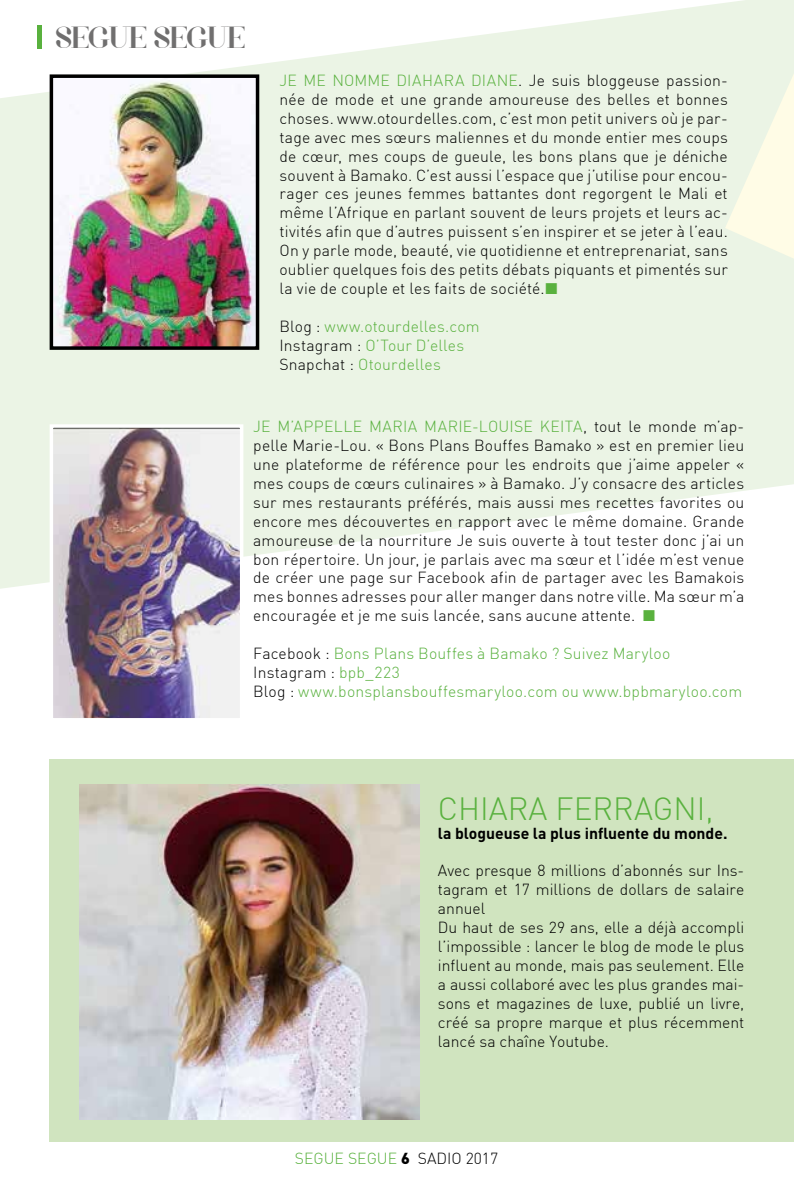
<style>
.page{position:relative;width:794px;height:1191px;background:#fff}
.page>*{position:absolute;margin:0;border:0;box-sizing:border-box;transform-origin:0 0}
.t1{font:300 31.5px "DIN";color:#59b13e}
.t2{font:31.5px "Voor";letter-spacing:-.04em;color:#706f6f}
.t3{font:300 15.75px/18.9px "DIN";color:#000;text-align:justify}
.t4{font:300 15.75px/18.9px "DIN";letter-spacing:.01em;color:#59b13e}
.t5{font:700 15.75px "DIN";color:#000}
.t6{font:300 15.75px "DIN";letter-spacing:.035em;color:#59b13e}
.s1{color:#59b13e}
.s2{color:#000}
.s3{font-weight:900;color:#000}
</style>
<div class="page">
<svg style="left:0;top:0;width:794px;height:589px;fill:#ebf4e5"></svg>
<svg style="left:725px;top:73px;width:69px;height:186px;background:#f4f7e5"></svg>
<div style="left:37px;top:25px;width:5px;height:24px;background:#59b13e"></div>
<img style="left:55px;top:429px;width:183px;height:287px">
<div style="left:50px;top:424px;width:193px;height:297px;border:4px solid #fff"></div>
<div style="left:50px;top:759px;width:744px;height:382px;background:#d0e4bf"></div>
<img style="left:79px;top:784px;width:340px;height:335px">
<img style="left:55px;top:79px;width:199px;height:266px">
<div style="left:50px;top:74px;width:209px;height:276px;border:4px solid #000"></div>
<h1 class="t2" style="left:55px;top:19px;width:192px">SEGUE SEGUE</h1>
<p class="t6" style="left:279px;top:71px;width:202px">Je me nomme Diahara DIANE</p>
<p class="t3" style="left:279px;top:71px;width:450px;text-indent:239px">. Je suis bloggeuse passion&shy;née de mode et une grande amoureuse des belles et bonnes choses. www.otourdelles.com, c’est mon petit univers où je par&shy;tage avec mes sœurs maliennes et du monde entier mes coups de cœur, mes coups de gueule, les bons plans que je déniche souvent à Bamako. C’est aussi l’espace que j’utilise pour encou&shy;rager ces jeunes femmes battantes dont regorgent le Mali et même l’Afrique en parlant souvent de leurs projets et leurs ac&shy;tivités afin que d’autres puissent s’en inspirer et se jeter à l’eau.<br>On y parle mode, beauté, vie quotidienne et entreprenariat, sans oublier quelques fois des petits débats piquants et pimentés sur la vie de couple et les faits de société.<span class="s1">■</span></p>
<p class="t4" style="left:279px;top:316px;width:202px"><span class="s2">B log :</span> www.otourdelles.com<br><span class="s2">I nstagram :</span> O’Tour D’elles<br><span class="s2">Snapchat :</span> Otourdelles</p>
<p class="t3" style="left:253px;top:417px;width:492px"><span class="s1">Je m ’appelle Maria Marie-Louise KEITA</span>, tout le monde m’ap&shy;pelle Marie-Lou. « Bons Plans Bouffes Bamako » est en premier lieu une plateforme de référence pour les endroits que j’aime appeler « mes coups de cœurs culinaires » à Bamako. J’y consacre des articles sur mes restaurants préférés, mais aussi mes recettes favorites ou encore mes découvertes en rapport avec le même domaine. Grande amoureuse de la nourriture Je suis ouverte à tout tester donc j’ai un bon répertoire. U n jour, je parlais avec ma sœur et l’idée m’est venue de créer une page sur Facebook afin de partager avec les Bamakois mes bonnes adresses pour aller manger dans notre ville. Ma sœur m’a encouragée et je me suis lancée, sans aucune attente. <span class="s1">■</span></p>
<p class="t4" style="left:253px;top:644px;width:490px"><span class="s2">Facebook :</span> Bons Plans Bouffes à Bamako ? Suivez Maryloo<br><span class="s2">I nstagram :</span> bpb_223<br><span class="s2">Blog :</span> www.bonsplansbouffesmaryloo.com ou www.bpbmaryloo.com</p>
<h1 class="t1" style="left:438px;top:789px;width:277px">Chiara Ferragni,</h1>
<p class="t5" style="left:438px;top:822px;width:291px">la blogueuse la plus influente du monde.</p>
<p class="t3" style="left:438px;top:861px;width:308px;text-align:left">Avec presque 8 millions d’abonnés sur I ns&shy;tagram et 17 millions de dollars de salaire annuel<br>Du haut de ses 29 ans, elle a déjà accompli l’impossible : lancer le blog de mode le plus influent au monde, mais pas seulement. Elle a aussi collaboré avec les plus grandes mai&shy;sons et magazines de luxe, publié un livre, créé sa propre marque et plus récemment lancé sa chaîne Youtube.</p>
<p class="t4" style="left:295px;top:1148px;width:205px">segue segue <span class="s3">6</span> <span class="s2">sadio 2017</span></p>
</div>
